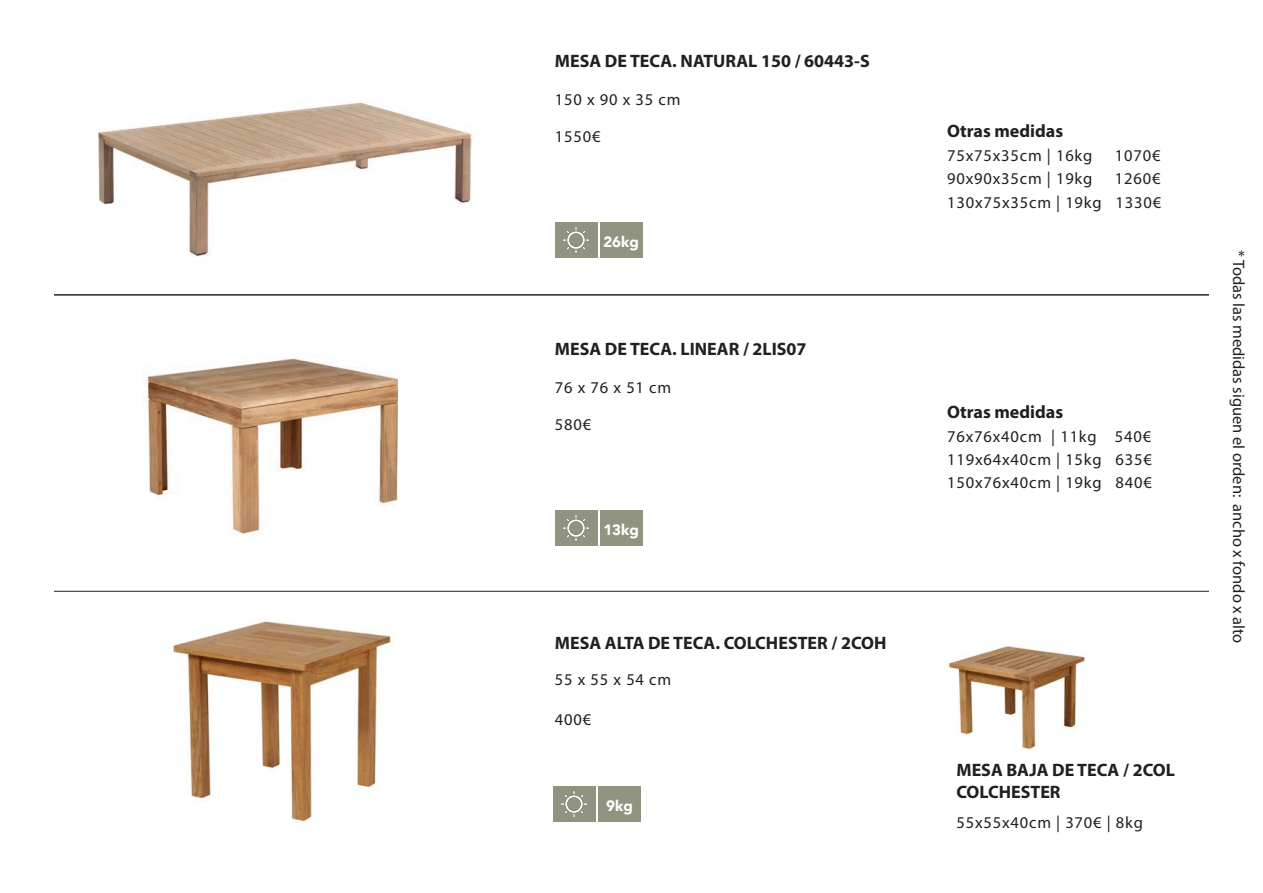
<style>
.page{position:relative;width:1263px;height:893px;background:#fff}
.page>*{position:absolute;margin:0;border:0;box-sizing:border-box;transform-origin:0 0}
.t1{font:700 18px "Myriad Pro";color:#231f20}
.t2{font:16.5px/23.2px "Myriad Pro";letter-spacing:.05em;color:#231f20;text-align:right}
.t3{font:16.5px "Myriad Pro";color:#231f20}
.t4{font:900 15px "Avenir";color:#fff}
</style>
<div class="page">
<hr style="left:54px;top:591px;width:1155px;height:1px;background:#231f20">
<img style="left:144px;top:356px;width:254px;height:179px">
<div style="left:555px;top:510px;width:42px;height:36px;background:#919381"></div>
<img style="left:563px;top:515px;width:26px;height:25px">
<div style="left:600px;top:510px;width:43px;height:36px;background:#919381"></div>
<img style="left:172px;top:621px;width:220px;height:202px">
<div style="left:553px;top:786px;width:42px;height:35px;background:#919381"></div>
<img style="left:562px;top:791px;width:25px;height:25px">
<div style="left:599px;top:786px;width:42px;height:35px;background:#919381"></div>
<hr style="left:54px;top:295px;width:1155px;height:1px;background:#231f20">
<img style="left:99px;top:102px;width:372px;height:155px">
<div style="left:555px;top:222px;width:42px;height:35px;background:#919381"></div>
<img style="left:563px;top:227px;width:26px;height:25px">
<div style="left:600px;top:222px;width:43px;height:35px;background:#919381"></div>
<img style="left:948px;top:646px;width:137px;height:103px">
<p class="t1" style="left:555px;top:49px;width:316px">MESA DE TECA. NATURAL 150 / 60443-S</p>
<p class="t2" style="left:555px;top:88px;width:127px">150 x 90 x 35 cm</p>
<p class="t2" style="left:555px;top:124px;width:47px">1550€</p>
<p class="t1" style="left:947px;top:119px;width:117px">Otras medidas</p>
<p class="t2" style="left:947px;top:143px;width:147px">75x75x35cm | 16kg</p>
<p class="t2" style="left:1115px;top:143px;width:47px">1070€</p>
<p class="t2" style="left:947px;top:167px;width:147px">90x90x35cm | 19kg</p>
<p class="t2" style="left:947px;top:167px;width:215px">1260€<br>130x75x35cm | 19kg 1330€</p>
<p class="t4" style="left:603px;top:229px;width:37px">26kg</p>
<p class="t1" style="left:555px;top:337px;width:253px">MESA DE TECA. LINEAR / 2LIS07</p>
<p class="t2" style="left:555px;top:376px;width:118px">76 x 76 x 51 cm</p>
<p class="t2" style="left:555px;top:412px;width:38px">580€</p>
<p class="t4" style="left:603px;top:517px;width:37px">13kg</p>
<p class="t1" style="left:555px;top:631px;width:333px">MESA ALTA DE TECA. COLCHESTER / 2COH</p>
<p class="t2" style="left:555px;top:668px;width:118px">55 x 55 x 54 cm</p>
<p class="t2" style="left:555px;top:707px;width:38px">400€</p>
<p class="t4" style="left:606px;top:793px;width:28px">9kg</p>
<p class="t1" style="left:947px;top:400px;width:117px">Otras medidas</p>
<p class="t2" style="left:947px;top:424px;width:206px;text-align:justify">76x76x40cm | 11kg 540€ 119x64x40cm | 15kg 635€ 150x76x40cm | 19kg 840€</p>
<p class="t1" style="left:956px;top:758px;width:220px">MESA BAJA DE TECA / 2COL</p>
<p class="t1" style="left:956px;top:780px;width:106px">COLCHESTER</p>
<p class="t2" style="left:956px;top:810px;width:188px">55x55x40cm | 370€ | 8kg</p>
<p class="t3" style="left:1249px;top:250px;width:395px;rotate:90deg">* Todas las medidas siguen el orden: ancho x fondo x alto</p>
</div>
